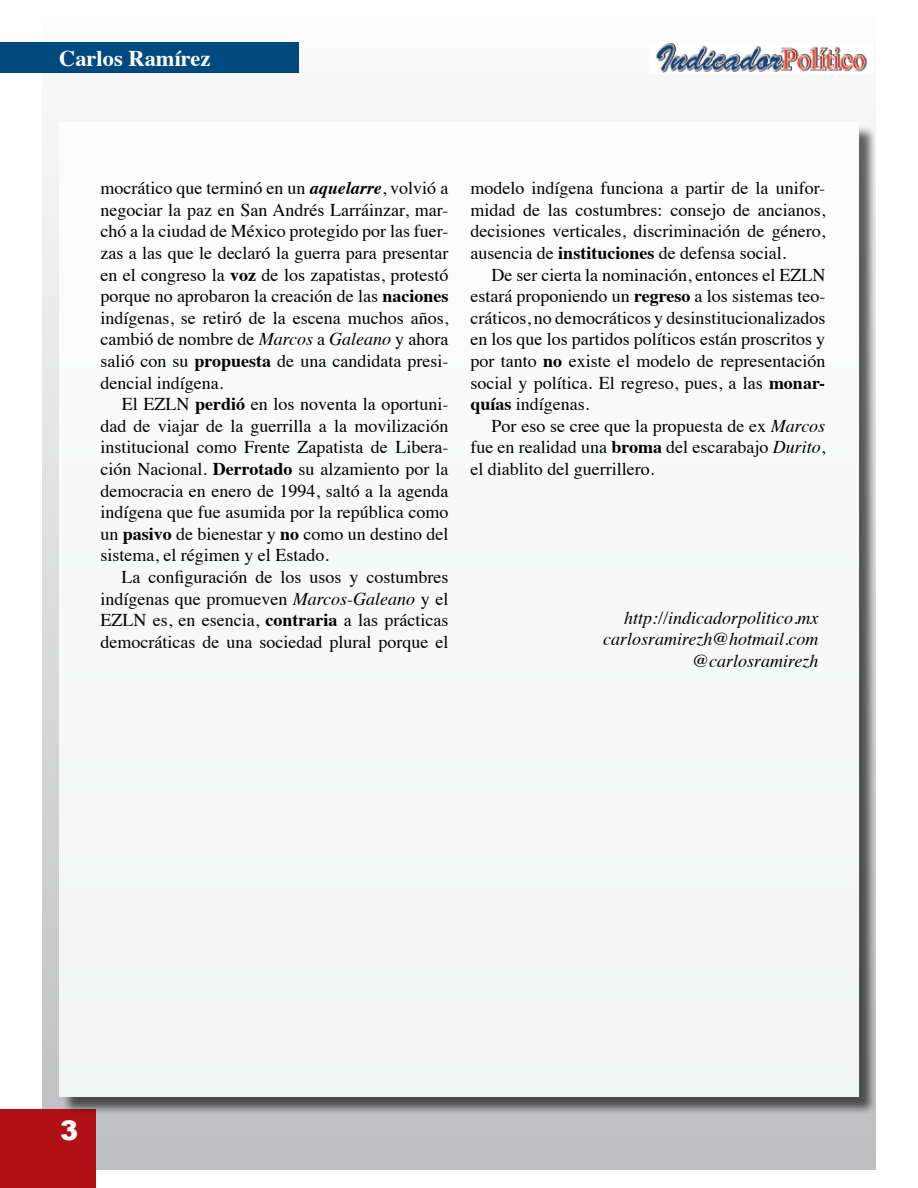
<style>
.page{position:relative;width:918px;height:1188px;background:#fff}
.page>*{position:absolute;margin:0;border:0;box-sizing:border-box;transform-origin:0 0}
.t1{font:900 27px "Arial";color:#fff}
.t2{font:700 22.5px "Times";color:#fff}
.t3{font:18px/21.6px "Times";color:#000;text-align:justify}
.t4{font:italic 18px/21.6px "Times";color:#000;text-align:right}
.s1{font-weight:700;font-style:italic}
.s2{font-weight:700}
.s3{font-style:italic}
</style>
<div class="page">
<div style="left:43px;top:0;width:832px;height:1169px;background:linear-gradient(to bottom,#fcfcfc,#bcbfc1)"></div>
<div style="left:0;top:43px;width:299px;height:30px;background:#004a80"></div>
<hr style="left:917px;top:43px;width:1px;height:30px;background:#004a80">
<div style="left:0;top:1110px;width:96px;height:78px;background:#b11116"></div>
<img style="left:649px;top:43px;width:224px;height:30px">
<div style="left:62px;top:125px;width:816px;height:991px;background:#000;opacity:.75"></div>
<div style="left:59px;top:122px;width:800px;height:975px;background:#f8f8f9"></div>
<p class="t2" style="left:59px;top:37px;width:153px">Carlos Ramírez</p>
<p class="t3" style="left:100px;top:176px;width:349px">mocrático que terminó en un <span class="s1">aquelarre</span>, volvió a negociar la paz en San Andrés Larráinzar, mar&shy;chó a la ciudad de México protegido por las fuer&shy;zas a las que le declaró la guerra para presentar en el congreso la <span class="s2">voz</span> de los zapatistas, protestó porque no aprobaron la creación de las <span class="s2">naciones </span>indígenas, se retiró de la escena muchos años, cambió de nombre de <span class="s3">Marcos</span> a <span class="s3">Galeano</span> y ahora salió con su <span class="s2">propuesta</span> de una candidata presi&shy;dencial indígena.</p>
<p class="t3" style="left:100px;top:392px;width:349px;text-indent:21px">El EZLN <span class="s2">perdió</span> en los noventa la oportuni&shy;dad de viajar de la guerrilla a la movilización institucional como Frente Zapatista de Libera&shy;ción Nacional. <span class="s2">Derrotado</span> su alzamiento por la democracia en enero de 1994, saltó a la agenda indígena que fue asumida por la república como un <span class="s2">pasivo</span> de bienestar y <span class="s2">no</span> como un destino del sistema, el régimen y el Estado.</p>
<p class="t3" style="left:100px;top:565px;width:349px;text-indent:21px">La configuración de los usos y costumbres indígenas que promueven <span class="s3">Marcos</span>-<span class="s3">Galeano</span> y el EZLN es, en esencia, <span class="s2">contraria</span> a las prácticas democráticas de una sociedad plural porque el</p>
<p class="t3" style="left:470px;top:176px;width:356px">modelo indígena funciona a partir de la unifor&shy;midad de las costumbres: consejo de ancianos, decisiones verticales, discriminación de género, ausencia de <span class="s2">instituciones</span> de defensa social.</p>
<p class="t3" style="left:470px;top:262px;width:356px;text-indent:21px">De ser cierta la nominación, entonces el EZLN estará proponiendo un <span class="s2">regreso</span> a los sistemas teo&shy;cráticos, no democráticos y desinstitucionalizados en los que los partidos políticos están proscritos y por tanto <span class="s2">no</span> existe el modelo de representación social y política. El regreso, pues, a las <span class="s2">monar&shy;quías</span> indígenas.</p>
<p class="t3" style="left:470px;top:413px;width:356px;text-indent:21px">Por eso se cree que la propuesta de ex <span class="s3">Marcos </span>fue en realidad una <span class="s2">broma</span> del escarabajo <span class="s3">Durito</span>, el diablito del guerrillero.</p>
<p class="t4" style="left:603px;top:606px;width:217px">http://indicadorpolitico.mx carlosramirezh@hotmail.com @carlosramirezh</p>
<h1 class="t1" style="left:60px;top:1111px;width:20px">3</h1>
</div>
